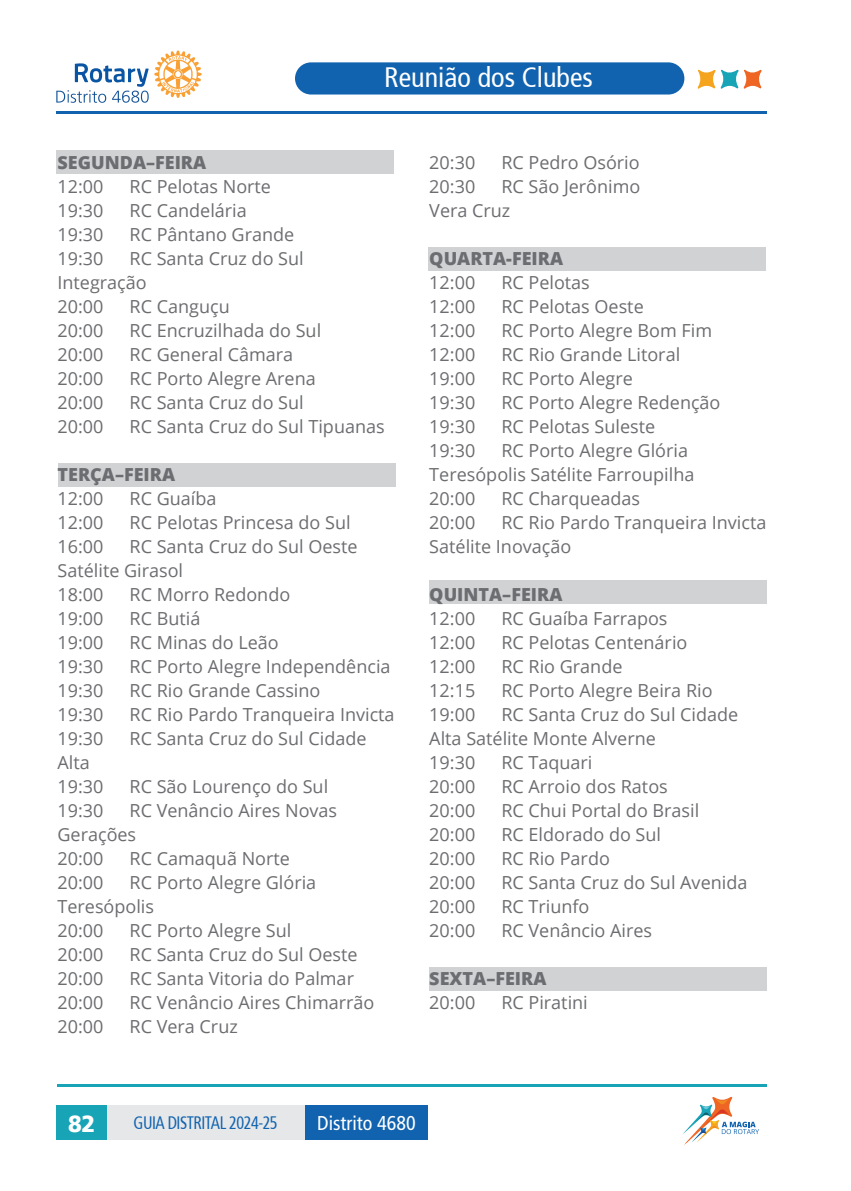
<style>
.page{position:relative;width:851px;height:1191px;background:#fff}
.page>*{position:absolute;margin:0;border:0;box-sizing:border-box;transform-origin:0 0}
.t1{font:condensed 28px "Frutiger 57";color:#fff}
.t2{font:900 23.6px "Frutiger 75";color:#fff;scale:.95 1}
.t3{font:condensed 20px "Frutiger";color:#fff}
.t4{font:18px/24px "Open Sans";color:#6c6d70}
.t5{font:800 18px "Open Sans";color:#6c6d70}
.t6{font:condensed 18px "Frutiger 57";letter-spacing:-.03em;color:#1163af;scale:.9 1}
</style>
<div class="page">
<div style="left:56px;top:151px;width:338px;height:23px;background:#d1d2d4"></div>
<div style="left:58px;top:463px;width:338px;height:23px;background:#d1d2d4"></div>
<div style="left:428px;top:247px;width:338px;height:23px;background:#d1d2d4"></div>
<div style="left:428px;top:581px;width:338px;height:23px;background:#d1d2d4"></div>
<div style="left:428px;top:967px;width:338px;height:23px;background:#d1d2d4"></div>
<svg style="left:56px;top:51px;width:145px;height:52px"></svg>
<svg style="left:683px;top:1096px;width:76px;height:49px"></svg>
<hr style="left:57px;top:1084px;width:709px;height:3px;background:#18a4b7">
<hr style="left:56px;top:111px;width:711px;height:2px;background:#1163af">
<svg style="left:697px;top:69px;width:65px;height:20px"></svg>
<div style="left:295px;top:62px;width:389px;height:33px;background:#1163af;border-radius:16px"></div>
<div style="left:57px;top:1105px;width:50px;height:34px;background:#18a4b7"></div>
<div style="left:304px;top:1105px;width:124px;height:34px;background:#1163af"></div>
<div style="left:107px;top:1105px;width:197px;height:34px;background:#e6e7e9"></div>
<h1 class="t1" style="left:384px;top:61px;width:210px">Reunião dos Clubes</h1>
<p class="t5" style="left:57px;top:149px;width:150px">SEGUNDA–FEIRA</p>
<p class="t4" style="left:57px;top:174px;width:47px">12:00</p>
<p class="t4" style="left:129px;top:174px;width:143px">RC Pelotas Norte</p>
<p class="t4" style="left:57px;top:198px;width:47px">19:30</p>
<p class="t4" style="left:129px;top:198px;width:119px">RC Candelária</p>
<p class="t4" style="left:57px;top:222px;width:47px">19:30</p>
<p class="t4" style="left:129px;top:222px;width:166px">RC Pântano Grande</p>
<p class="t4" style="left:57px;top:246px;width:47px">19:30</p>
<p class="t4" style="left:57px;top:246px;width:248px;text-indent:72px">RC Santa Cruz do Sul<br>Integração<br>20:00</p>
<p class="t4" style="left:129px;top:294px;width:102px">RC Canguçu</p>
<p class="t4" style="left:57px;top:318px;width:47px">20:00</p>
<p class="t4" style="left:129px;top:318px;width:193px">RC Encruzilhada do Sul</p>
<p class="t4" style="left:57px;top:342px;width:47px">20:00</p>
<p class="t4" style="left:129px;top:342px;width:165px">RC General Câmara</p>
<p class="t4" style="left:57px;top:366px;width:47px">20:00</p>
<p class="t4" style="left:129px;top:366px;width:188px">RC Porto Alegre Arena</p>
<p class="t4" style="left:57px;top:390px;width:47px">20:00</p>
<p class="t4" style="left:129px;top:390px;width:176px">RC Santa Cruz do Sul</p>
<p class="t4" style="left:57px;top:414px;width:47px">20:00</p>
<p class="t4" style="left:129px;top:414px;width:257px">RC Santa Cruz do Sul Tipuanas</p>
<p class="t5" style="left:57px;top:461px;width:119px">TERÇA–FEIRA</p>
<p class="t4" style="left:57px;top:486px;width:47px">12:00</p>
<p class="t4" style="left:129px;top:486px;width:88px">RC Guaíba</p>
<p class="t4" style="left:57px;top:510px;width:47px">12:00</p>
<p class="t4" style="left:129px;top:510px;width:222px">RC Pelotas Princesa do Sul</p>
<p class="t4" style="left:57px;top:534px;width:47px">16:00</p>
<p class="t4" style="left:57px;top:534px;width:301px;text-indent:72px">RC Santa Cruz do Sul Oeste<br>Satélite Girasol<br>18:00</p>
<p class="t4" style="left:129px;top:582px;width:162px">RC Morro Redondo</p>
<p class="t4" style="left:57px;top:606px;width:47px">19:00</p>
<p class="t4" style="left:129px;top:606px;width:72px">RC Butiá</p>
<p class="t4" style="left:57px;top:630px;width:47px">19:00</p>
<p class="t4" style="left:129px;top:630px;width:151px">RC Minas do Leão</p>
<p class="t4" style="left:57px;top:654px;width:47px">19:30</p>
<p class="t4" style="left:129px;top:654px;width:262px">RC Porto Alegre Independência</p>
<p class="t4" style="left:57px;top:678px;width:47px">19:30</p>
<p class="t4" style="left:129px;top:678px;width:192px">RC Rio Grande Cassino</p>
<p class="t4" style="left:57px;top:702px;width:47px">19:30</p>
<p class="t4" style="left:129px;top:702px;width:266px">RC Rio Pardo Tranqueira Invicta</p>
<p class="t4" style="left:57px;top:726px;width:47px">19:30</p>
<p class="t4" style="left:129px;top:726px;width:238px">RC Santa Cruz do Sul Cidade</p>
<p class="t4" style="left:57px;top:750px;width:47px">Alta<br>19:30</p>
<p class="t4" style="left:129px;top:774px;width:200px">RC São Lourenço do Sul</p>
<p class="t4" style="left:57px;top:798px;width:281px;text-indent:72px">RC Venâncio Aires Novas<br>Gerações<br>20:00</p>
<p class="t4" style="left:57px;top:798px;width:47px">19:30</p>
<p class="t4" style="left:129px;top:846px;width:162px">RC Camaquã Norte</p>
<p class="t4" style="left:57px;top:870px;width:260px;text-indent:72px">RC Porto Alegre Glória<br>Teresópolis<br>20:00</p>
<p class="t4" style="left:57px;top:870px;width:47px">20:00</p>
<p class="t4" style="left:129px;top:918px;width:163px">RC Porto Alegre Sul</p>
<p class="t4" style="left:57px;top:942px;width:47px">20:00</p>
<p class="t4" style="left:129px;top:942px;width:229px">RC Santa Cruz do Sul Oeste</p>
<p class="t4" style="left:57px;top:966px;width:47px">20:00</p>
<p class="t4" style="left:129px;top:966px;width:226px">RC Santa Vitoria do Palmar</p>
<p class="t4" style="left:57px;top:990px;width:47px">20:00</p>
<p class="t4" style="left:129px;top:990px;width:246px">RC Venâncio Aires Chimarrão</p>
<p class="t4" style="left:57px;top:1014px;width:47px">20:00</p>
<p class="t4" style="left:129px;top:1014px;width:110px">RC Vera Cruz</p>
<p class="t4" style="left:429px;top:150px;width:47px">20:30</p>
<p class="t4" style="left:501px;top:150px;width:140px">RC Pedro Osório</p>
<p class="t4" style="left:429px;top:174px;width:47px">20:30</p>
<p class="t4" style="left:429px;top:174px;width:212px;text-indent:72px">RC São Jerônimo<br>Vera Cruz</p>
<p class="t5" style="left:429px;top:245px;width:135px">QUARTA-FEIRA</p>
<p class="t4" style="left:429px;top:270px;width:47px">12:00</p>
<p class="t4" style="left:501px;top:270px;width:90px">RC Pelotas</p>
<p class="t4" style="left:429px;top:294px;width:47px">12:00</p>
<p class="t4" style="left:501px;top:294px;width:144px">RC Pelotas Oeste</p>
<p class="t4" style="left:429px;top:318px;width:47px">12:00</p>
<p class="t4" style="left:501px;top:318px;width:212px">RC Porto Alegre Bom Fim</p>
<p class="t4" style="left:429px;top:342px;width:47px">12:00</p>
<p class="t4" style="left:501px;top:342px;width:180px">RC Rio Grande Litoral</p>
<p class="t4" style="left:429px;top:366px;width:47px">19:00</p>
<p class="t4" style="left:501px;top:366px;width:133px">RC Porto Alegre</p>
<p class="t4" style="left:429px;top:390px;width:47px">19:30</p>
<p class="t4" style="left:501px;top:390px;width:221px">RC Porto Alegre Redenção</p>
<p class="t4" style="left:429px;top:414px;width:47px">19:30</p>
<p class="t4" style="left:501px;top:414px;width:155px">RC Pelotas Suleste</p>
<p class="t4" style="left:429px;top:438px;width:47px">19:30</p>
<p class="t4" style="left:429px;top:438px;width:266px;text-indent:72px">RC Porto Alegre Glória<br>Teresópolis Satélite Farroupilha<br>20:00</p>
<p class="t4" style="left:501px;top:486px;width:140px">RC Charqueadas</p>
<p class="t4" style="left:429px;top:510px;width:338px;text-indent:72px">RC Rio Pardo Tranqueira Invicta<br>Satélite Inovação</p>
<p class="t5" style="left:429px;top:581px;width:135px">QUINTA–FEIRA</p>
<p class="t4" style="left:429px;top:606px;width:47px">12:00</p>
<p class="t4" style="left:501px;top:606px;width:168px">RC Guaíba Farrapos</p>
<p class="t4" style="left:429px;top:630px;width:47px">12:00</p>
<p class="t4" style="left:501px;top:630px;width:187px">RC Pelotas Centenário</p>
<p class="t4" style="left:429px;top:654px;width:47px">12:00</p>
<p class="t4" style="left:501px;top:654px;width:123px">RC Rio Grande</p>
<p class="t4" style="left:429px;top:678px;width:47px">12:15</p>
<p class="t4" style="left:501px;top:678px;width:213px">RC Porto Alegre Beira Rio</p>
<p class="t4" style="left:429px;top:702px;width:47px">19:00</p>
<p class="t4" style="left:429px;top:510px;width:47px">20:00</p>
<p class="t4" style="left:429px;top:702px;width:310px;text-indent:72px">RC Santa Cruz do Sul Cidade<br>Alta Satélite Monte Alverne<br>19:30</p>
<p class="t4" style="left:501px;top:750px;width:93px">RC Taquari</p>
<p class="t4" style="left:429px;top:774px;width:47px">20:00</p>
<p class="t4" style="left:501px;top:774px;width:168px">RC Arroio dos Ratos</p>
<p class="t4" style="left:429px;top:798px;width:47px">20:00</p>
<p class="t4" style="left:501px;top:798px;width:199px">RC Chui Portal do Brasil</p>
<p class="t4" style="left:429px;top:822px;width:47px">20:00</p>
<p class="t4" style="left:501px;top:822px;width:161px">RC Eldorado do Sul</p>
<p class="t4" style="left:429px;top:846px;width:47px">20:00</p>
<p class="t4" style="left:501px;top:846px;width:110px">RC Rio Pardo</p>
<p class="t4" style="left:429px;top:870px;width:47px">20:00</p>
<p class="t4" style="left:501px;top:870px;width:247px">RC Santa Cruz do Sul Avenida</p>
<p class="t4" style="left:429px;top:894px;width:47px">20:00</p>
<p class="t4" style="left:501px;top:894px;width:90px">RC Triunfo</p>
<p class="t4" style="left:429px;top:918px;width:47px">20:00</p>
<p class="t4" style="left:501px;top:918px;width:152px">RC Venâncio Aires</p>
<p class="t5" style="left:429px;top:965px;width:119px">SEXTA–FEIRA</p>
<p class="t4" style="left:429px;top:990px;width:47px">20:00</p>
<p class="t4" style="left:501px;top:990px;width:88px">RC Piratini</p>
<h2 class="t2" style="left:68px;top:1109px;width:30px">82</h2>
<p class="t6" style="left:134px;top:1112px;width:162px">GUIA DISTRITAL 2024-25</p>
<p class="t3" style="left:317px;top:1111px;width:100px">Distrito 4680</p>
</div>
